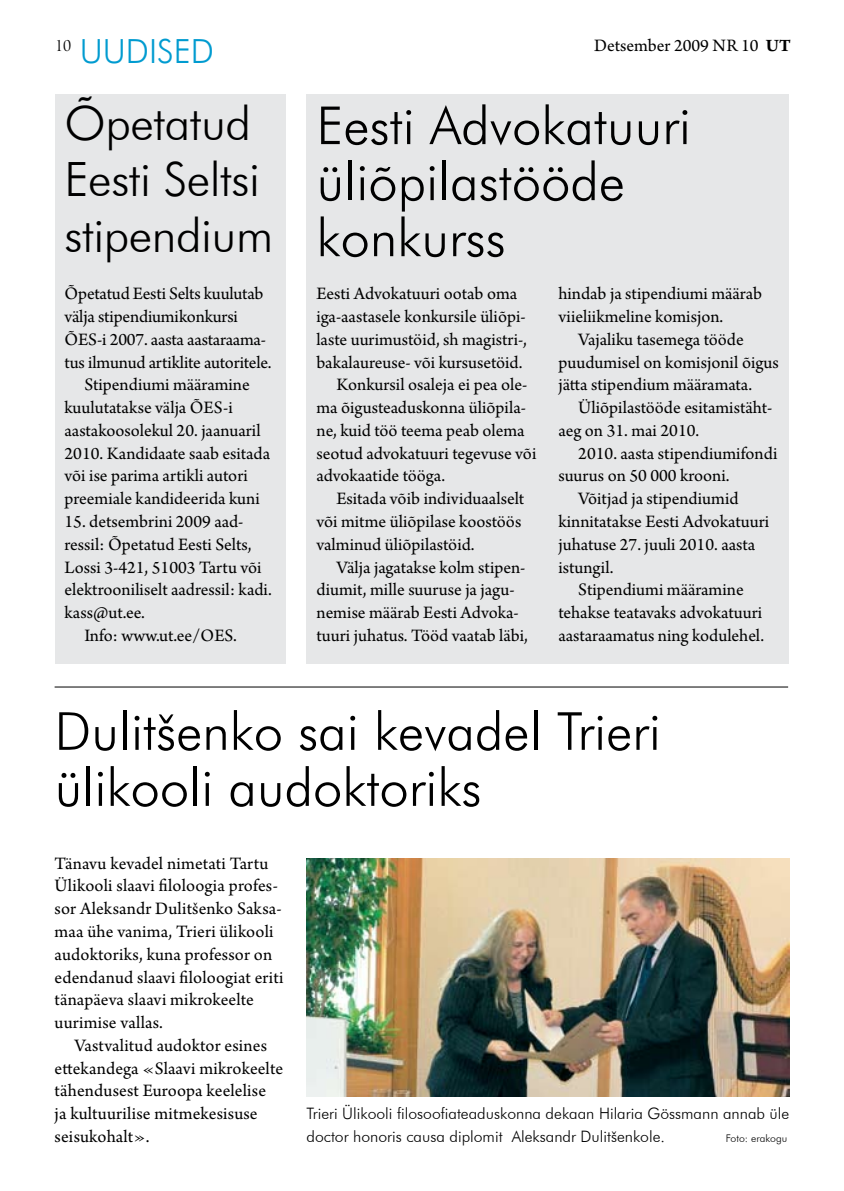
<style>
.page{position:relative;width:844px;height:1191px;background:#fff}
.page>*{position:absolute;margin:0;border:0;box-sizing:border-box;transform-origin:0 0}
.t1{font:300 52.5px/56px "Futura BT";color:#000}
.t2{font:300 47.25px/56px "Futura BT";letter-spacing:-.01em;color:#000}
.t3{font:300 33.25px "Futura BT";color:#009bd0}
.t4{font:18.38px/22.8px "Arno Pro";color:#000}
.t5{font:18.38px "Arno Pro Light Display";color:#000}
.t6{font:300 15.75px/22.8px "Futura BT";color:#000}
.t7{font:300 10.5px "Futura BT";color:#000}
.s1{font-weight:700}
</style>
<div class="page">
<div style="left:55px;top:94px;width:230px;height:569px;background:#e6e7e8"></div>
<hr style="left:55px;top:686px;width:733px;height:1px;background:#000">
<div style="left:306px;top:276px;width:483px;height:387px;background:#e6e7e8"></div>
<div style="left:306px;top:94px;width:483px;height:182px;background:#e6e7e8"></div>
<img style="left:306px;top:859px;width:483px;height:237px">
<p class="t5" style="left:55px;top:35px;width:18px">10</p>
<p class="t4" style="left:594px;top:35px;width:198px">Detsember 2009 nr 10 <span class="s1">UT</span></p>
<h3 class="t3" style="left:80px;top:31px;width:136px">uudised</h3>
<h2 class="t2" style="left:64px;top:95px;width:210px">Õpetatud<br>Eesti Seltsi stipendium</h2>
<p class="t4" style="left:64px;top:283px;width:200px">Õpetatud Eesti Selts kuulutab</p>
<p class="t4" style="left:64px;top:306px;width:175px">välja stipendiumikonkursi</p>
<p class="t4" style="left:64px;top:329px;width:203px">ÕES-i 2007. aasta aastaraama-</p>
<p class="t4" style="left:64px;top:352px;width:208px">tus ilmunud artiklite autoritele.</p>
<p class="t4" style="left:84px;top:374px;width:167px">Stipendiumi määramine</p>
<p class="t4" style="left:64px;top:397px;width:170px">kuulutatakse välja ÕES-i</p>
<p class="t4" style="left:64px;top:420px;width:198px">aastakoosolekul 20. jaanuaril</p>
<p class="t4" style="left:64px;top:443px;width:207px">2010. Kandidaate saab esitada</p>
<p class="t4" style="left:64px;top:465px;width:185px">või ise parima artikli autori</p>
<p class="t4" style="left:64px;top:488px;width:197px">preemiale kandideerida kuni</p>
<p class="t4" style="left:64px;top:511px;width:180px">15. detsembrini 2009 aad-</p>
<p class="t4" style="left:64px;top:534px;width:188px">ressil: Õpetatud Eesti Selts,</p>
<p class="t4" style="left:64px;top:556px;width:198px">Lossi 3-421, 51003 Tartu või</p>
<p class="t4" style="left:64px;top:579px;width:209px">elektrooniliselt aadressil: kadi.</p>
<p class="t4" style="left:64px;top:602px;width:82px">kass@ut.ee.</p>
<p class="t4" style="left:84px;top:625px;width:154px">Info: www.ut.ee/OES.</p>
<h1 class="t1" style="left:316px;top:97px;width:376px">Eesti Advokatuuri üliõpilastööde konkurss</h1>
<p class="t4" style="left:558px;top:283px;width:205px">hindab ja stipendiumi määrab viieliikmeline komisjon.</p>
<p class="t4" style="left:558px;top:329px;width:222px;text-indent:20px">Vajaliku tasemega tööde puudumisel on komisjonil õigus jätta stipendium määramata.</p>
<p class="t4" style="left:558px;top:397px;width:215px;text-indent:20px">Üliõpilastööde esitamistäht&shy;aeg on 31. mai 2010.</p>
<p class="t4" style="left:578px;top:443px;width:200px">2010. aasta stipendiumifondi</p>
<p class="t4" style="left:558px;top:465px;width:173px">suurus on 50 000 krooni.</p>
<p class="t4" style="left:578px;top:488px;width:162px">Võitjad ja stipendiumid</p>
<p class="t4" style="left:558px;top:511px;width:212px">kinnitatakse Eesti Advokatuuri</p>
<p class="t4" style="left:558px;top:534px;width:198px">juhatuse 27. juuli 2010. aasta</p>
<p class="t4" style="left:558px;top:556px;width:57px">istungil.</p>
<p class="t4" style="left:578px;top:579px;width:167px">Stipendiumi määramine</p>
<p class="t4" style="left:558px;top:602px;width:205px">tehakse teatavaks advokatuuri</p>
<p class="t4" style="left:558px;top:625px;width:207px">aastaraamatus ning kodulehel.</p>
<p class="t4" style="left:316px;top:283px;width:202px">Eesti Advokatuuri ootab oma</p>
<p class="t4" style="left:316px;top:306px;width:211px">iga-aastasele konkursile üliõpi-</p>
<p class="t4" style="left:316px;top:329px;width:212px">laste uurimustöid, sh magistri-,</p>
<p class="t4" style="left:316px;top:352px;width:208px">bakalaureuse- või kursusetöid.</p>
<p class="t4" style="left:336px;top:374px;width:193px">Konkursil osaleja ei pea ole-</p>
<p class="t4" style="left:316px;top:397px;width:211px">ma õigusteaduskonna üliõpila-</p>
<p class="t4" style="left:316px;top:420px;width:210px">ne, kuid töö teema peab olema</p>
<p class="t4" style="left:316px;top:443px;width:221px">seotud advokatuuri tegevuse või</p>
<p class="t4" style="left:316px;top:465px;width:130px">advokaatide tööga.</p>
<p class="t4" style="left:336px;top:488px;width:189px">Esitada võib individuaalselt</p>
<p class="t4" style="left:316px;top:511px;width:206px">või mitme üliõpilase koostöös</p>
<p class="t4" style="left:316px;top:534px;width:160px">valminud üliõpilastöid.</p>
<p class="t4" style="left:336px;top:556px;width:191px">Välja jagatakse kolm stipen-</p>
<p class="t4" style="left:316px;top:579px;width:199px">diumit, mille suuruse ja jagu-</p>
<p class="t4" style="left:316px;top:602px;width:204px">nemise määrab Eesti Advoka-</p>
<p class="t4" style="left:316px;top:625px;width:213px">tuuri juhatus. Tööd vaatab läbi,</p>
<h1 class="t1" style="left:55px;top:702px;width:607px">Dulitšenko sai kevadel Trieri ülikooli audoktoriks</h1>
<p class="t4" style="left:55px;top:852px;width:230px">Tänavu kevadel nimetati Tartu<br>Ülikooli slaavi filoloogia profes&shy;sor Aleksandr Dulitšenko Saksa&shy;maa ühe vanima, Trieri ülikooli audoktoriks, kuna professor on edendanud slaavi filoloogiat eriti tänapäeva slaavi mikrokeelte uurimise vallas.</p>
<p class="t4" style="left:55px;top:1035px;width:230px;text-indent:20px">Vastvalitud audoktor esines ettekandega «Slaavi mikrokeelte tähendusest Euroopa keelelise<br>ja kultuurilise mitmekesisuse seisukohalt».</p>
<p class="t6" style="left:306px;top:1102px;width:484px">Trieri Ülikooli filosoofiateaduskonna dekaan H ilaria Gössmann annab üle doctor honoris causa diplomit Aleksandr Dulitšenkole.</p>
<p class="t7" style="left:725px;top:1132px;width:63px">Foto: erakogu</p>
</div>
